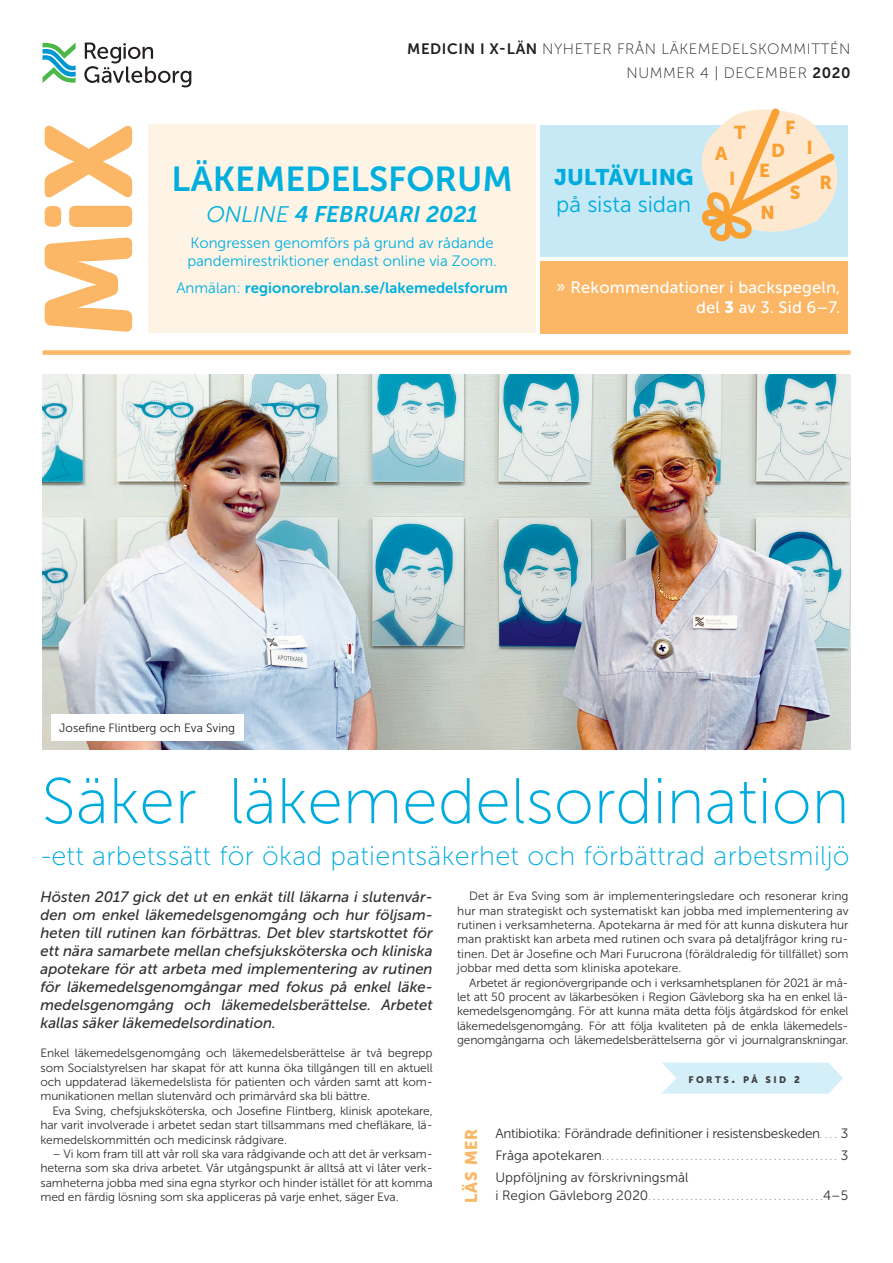
<style>
.page{position:relative;width:893px;height:1263px;background:#fff}
.page>*{position:absolute;margin:0;border:0;box-sizing:border-box;transform-origin:0 0}
.t1{font:122.4px "Museo Sans Rounded 900";color:#fbb666}
.Rubrik_38{font:64.5px "Museo Sans 100";color:#00acdd}
.BRÖD_9_11_UTAN_BASLI{font:34.5px "Museo Sans 700";color:#00afde}
.Rubrik_38-2{font:27px "Museo Sans 100";letter-spacing:.01em;color:#00acdd}
.Underrubrik{font:22.5px/27px "Museo Sans 300";color:#00acdd}
.BRÖD_9_11_UTAN_BASLI-2{font:italic 22.5px "Museo Sans 700";color:#00afde}
.Rubrik_45{font:18.6px "Museo Sans 900";color:#f9a032}
.t2{font:16.8px "Museo Sans Rounded 900";letter-spacing:.05em;color:#fbb666}
.Bröd_10_13{font:16.5px "Museo Sans 500";letter-spacing:.01em;color:#fff}
.Underrubrik-2{font:16.5px "Museo Sans 500";color:#00acdd}
.Ingress{font:italic 15px/18px "Museo Sans 500";color:#312f30;text-align:justify}
.BRÖD_9_11_UTAN_BASLI-3{font:15px/18px "Museo Sans 300";color:#00afde}
.t3{font:15px "Museo Sans 100";letter-spacing:.04em;color:#231f20}
.BRÖD_9_11_UTAN_BASLI-4{font:15px "Museo Sans 700";color:#00afde}
.Underrubrik-3{font:15px "Museo Sans 500";color:#00acdd}
.t4{font:13.5px "Museo Sans 300";letter-spacing:-.02em;color:#312f30}
.t5{font:13.5px "Museo Sans 300";color:#312f30}
.Bildtext{font:12px/14.4px "Museo Sans 300";letter-spacing:-.01em;color:#312f30;text-align:justify}
.Bildtext-2{font:12px "Museo Sans 300";color:#231f20}
.PILTEXT{font:9.45px "Museo Sans 900";letter-spacing:.255em;color:#3e3e3f}
.t6{font:9px "Museo Sans 300";color:#312f30}
.s1{font-family:"Museo Sans 700"}
.s2{font-family:"Museo Sans 300"}
.s3{font-family:"Museo Sans 900"}
.s4{font-size:13.5px}
.s5{font-size:9.75px}
.s6{font-size:9px}
</style>
<div class="page">
<img style="left:43px;top:374px;width:807px;height:375px">
<div style="left:43px;top:350px;width:807px;height:5px;background:#fbb666"></div>
<svg style="left:43px;top:43px;width:33px;height:40px"></svg>
<svg style="left:84px;top:43px;width:107px;height:44px"></svg>
<svg style="left:662px;top:1062px;width:181px;height:32px;background:#d9f0f8"></svg>
<div style="left:540px;top:261px;width:307px;height:72px;background:#fbb666"></div>
<div style="left:148px;top:125px;width:388px;height:208px;background:#fef4e6"></div>
<div style="left:540px;top:125px;width:307px;height:131px;background:#c7e9f6"></div>
<div style="left:51px;top:715px;width:193px;height:26px;background:#fff"></div>
<svg style="left:701px;top:108px;width:147px;height:146px"></svg>
<p class="t1" style="left:20px;top:338px;width:217px;rotate:-90deg">MiX</p>
<p class="t3" style="left:407px;top:41px;width:445px"><span class="s1">MEDICIN I X-LÄN</span> NYHETER FRÅN LÄKEMEDELSKOMMITTÉN</p>
<p class="t3" style="left:626px;top:65px;width:225px">NUMMER 4 | DECEMBER <span class="s1">2020</span></p>
<p class="BRÖD_9_11_UTAN_BASLI" style="left:172px;top:160px;width:343px">LÄKEMEDELSFORUM</p>
<p class="Underrubrik-2" style="left:373px;top:164px;width:121px">» Hallå där med</p>
<p class="Underrubrik-2" style="left:373px;top:204px;width:120px">vårdenhetschef</p>
<p class="Underrubrik-2" style="left:373px;top:243px;width:130px">Din hälsocentral.</p>
<p class="Underrubrik-3" style="left:468px;top:278px;width:37px">sid 5.</p>
<p class="BRÖD_9_11_UTAN_BASLI-2" style="left:206px;top:202px;width:273px"><span class="s2">ONLINE</span> 4 FEBRUARI 2021</p>
<p class="BRÖD_9_11_UTAN_BASLI-3" style="left:187px;top:234px;width:311px">Kongressen genomförs på grund av rådande pandemirestriktioner endast online via Zoom.</p>
<p class="BRÖD_9_11_UTAN_BASLI-4" style="left:176px;top:279px;width:333px"><span class="s2">Anmälan:</span> regionorebrolan.se/lakemedelsforum</p>
<p class="Underrubrik" style="left:554px;top:164px;width:141px"><span class="s3">JULTÄVLING </span>på sista sidan</p>
<p class="Rubrik_45" style="left:734px;top:122px;width:13px">T</p>
<p class="Rubrik_45" style="left:715px;top:143px;width:14px">A</p>
<p class="Rubrik_45" style="left:729px;top:168px;width:8px">I</p>
<p class="Rubrik_45" style="left:785px;top:117px;width:12px">F</p>
<p class="Rubrik_45" style="left:771px;top:140px;width:15px">D</p>
<p class="Rubrik_45" style="left:807px;top:136px;width:8px">I</p>
<p class="Rubrik_45" style="left:759px;top:160px;width:12px">E</p>
<p class="Rubrik_45" style="left:761px;top:202px;width:16px">N</p>
<p class="Rubrik_45" style="left:790px;top:182px;width:12px">S</p>
<p class="Rubrik_45" style="left:820px;top:172px;width:14px">R</p>
<p class="Bröd_10_13" style="left:556px;top:279px;width:286px">» Rekommendationer i backspegeln,</p>
<p class="Bröd_10_13" style="left:696px;top:298px;width:146px">del <span class="s3">3</span> av 3. Sid 6–7.</p>
<p class="Bildtext-2" style="left:59px;top:722px;width:177px">Josefine Flintberg och Eva Sving</p>
<p class="Rubrik_38" style="left:42px;top:767px;width:809px">Säker läkemedelsordination</p>
<p class="Rubrik_38-2" style="left:42px;top:842px;width:809px">-ett arbetssätt för ökad patientsäkerhet och förbättrad arbetsmiljö</p>
<p class="Ingress" style="left:40px;top:888px;width:394px">Hösten 2017 gick det ut en enkät till läkarna i slutenvår&shy;den om enkel läkemedelsgenomgång och hur följsam&shy;heten till rutinen kan förbättras. Det blev startskottet för ett nära samarbete mellan chefsjuksköterska och kliniska apotekare för att arbeta med implementering av rutinen för läkemedelsgenomgångar med fokus på enkel läke&shy;medelsgenomgång och läkemedelsberättelse. Arbetet kallas säker läkemedelsordination.</p>
<p class="Bildtext" style="left:40px;top:1046px;width:394px">Enkel läkemedelsgenomgång och läkemedelsberättelse är två begrepp som Socialstyrelsen har skapat för att kunna öka tillgången till en aktuell och uppdaterad läkemedelslista för patienten och vården samt att kom&shy;munikationen mellan slutenvård och primärvård ska bli bättre.</p>
<p class="Bildtext" style="left:40px;top:1103px;width:394px;text-indent:12px">Eva Sving, chefsjuksköterska, och Josefine Flintberg, klinisk apotekare, har varit involverade i arbetet sedan start tillsammans med chefläkare, lä&shy;kemedelskommittén och medicinsk rådgivare.</p>
<p class="Bildtext" style="left:40px;top:1147px;width:394px;text-indent:12px">– Vi kom fram till att vår roll ska vara rådgivande och att det är verksam&shy;heterna som ska driva arbetet. Vår utgångspunkt är alltså att vi låter verk&shy;samheterna jobba med sina egna styrkor och hinder istället för att komma med en färdig lösning som ska appliceras på varje enhet, säger Eva.</p>
<p class="Bildtext" style="left:457px;top:889px;width:393px;text-indent:12px">Det är Eva Sving som är implementeringsledare och resonerar kring hur man strategiskt och systematiskt kan jobba med implementering av rutinen i verksamheterna. Apotekarna är med för att kunna diskutera hur man praktiskt kan arbeta med rutinen och svara på detaljfrågor kring ru&shy;tinen. Det är Josefine och Mari Furucrona (föräldraledig för tillfället) som jobbar med detta som kliniska apotekare.</p>
<p class="Bildtext" style="left:457px;top:975px;width:393px;text-indent:12px">Arbetet är regionövergripande och i verksamhetsplanen för 2021 är må&shy;let att 50 procent av läkarbesöken i Region Gävleborg ska ha en enkel lä&shy;kemedelsgenomgång. För att kunna mäta detta följs åtgärdskod för enkel läkemedelsgenomgång. För att följa kvaliteten på de enkla läkemedels&shy;genomgångarna och läkemedelsberättelserna gör vi journalgranskningar.</p>
<p class="t2" style="left:462px;top:1202px;width:75px;rotate:-90deg">LÄS MER</p>
<p class="PILTEXT" style="left:688px;top:1074px;width:113px">FORTS<span class="s4">.</span> PÅ SID <span class="s5">2</span></p>
<p class="t4" style="left:495px;top:1126px;width:354px">Antibiotika: Förändrade definitioner i resistensbeskeden<span class="s6">.....</span> 3</p>
<p class="t6" style="left:495px;top:1152px;width:110px"><span class="s4">Fråga apotekaren</span>....................................................</p>
<p class="t4" style="left:841px;top:1148px;width:9px">3</p>
<p class="t5" style="left:495px;top:1170px;width:195px">Uppföljning av förskrivningsmål</p>
<p class="t6" style="left:495px;top:1192px;width:157px"><span class="s4">i Region Gävleborg 2020</span>......................................</p>
<p class="t4" style="left:823px;top:1188px;width:27px">4–5</p>
</div>
